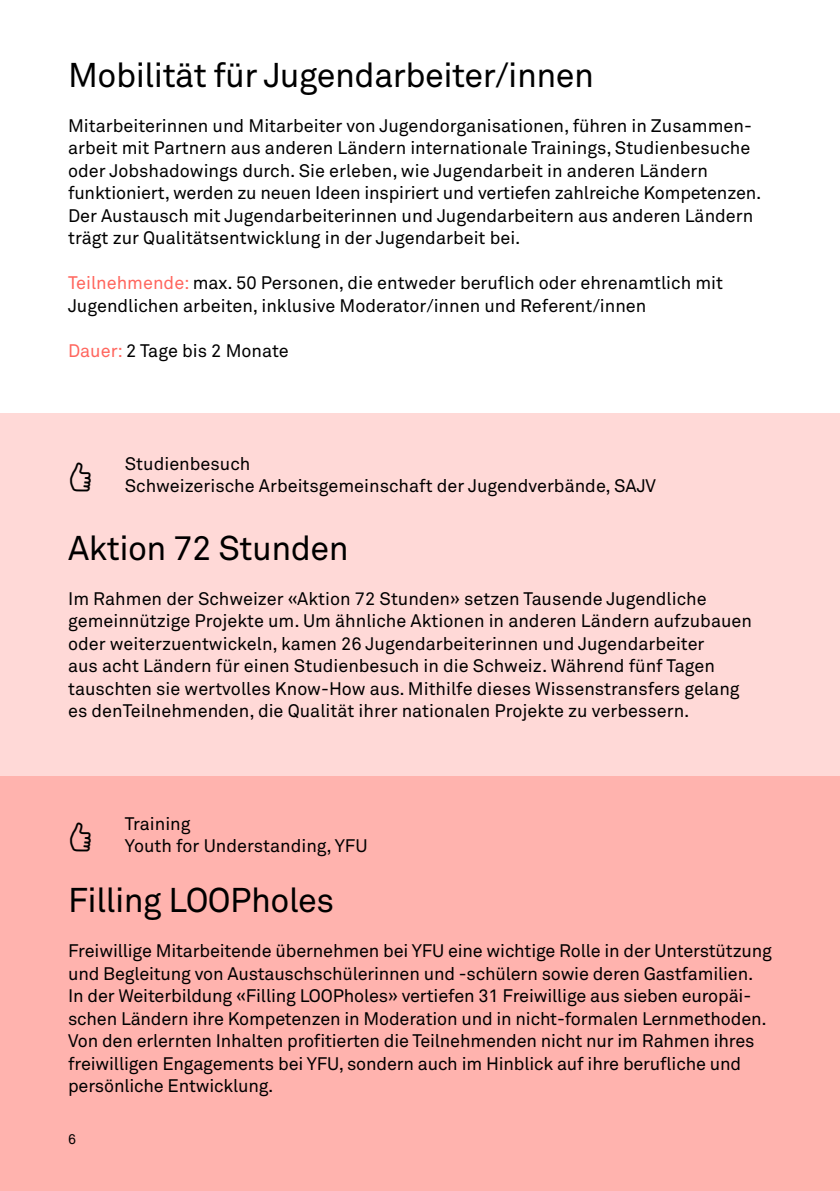
<style>
.page{position:relative;width:840px;height:1191px;background:#fff}
.page>*{position:absolute;margin:0;border:0;box-sizing:border-box;transform-origin:0 0}
._18___Lead{font:34px "Akkurat Pro";letter-spacing:-.015em;color:#000}
._9___Lauftext{font:18px/22.4px "Akkurat Pro";color:#000}
.t1{font:14px "Akkurat Pro";color:#000}
.s1{color:#ff665e}
</style>
<div class="page">
<hr style="left:839px;top:776px;width:1px;height:415px;background:#cef4e9">
<div style="left:0;top:414px;width:839px;height:390px;background:#ffd9d7"></div>
<div style="left:0;top:776px;width:839px;height:415px;background:#ffb3ae"></div>
<p class="_18___Lead" style="left:68px;top:55px;width:527px">Mobilität für Jugendarbeiter/innen</p>
<p class="_9___Lauftext" style="left:68px;top:114px;width:694px">Mitarbeiterinnen und Mitarbeiter von Jugendorganisationen, führen in Zusammen&shy;arbeit mit Partnern aus anderen Ländern internationale Trainings, Studienbesuche oder Jobshadowings durch. Sie erleben, wie Jugendarbeit in anderen Ländern funktioniert, werden zu neuen Ideen inspiriert und vertiefen zahlreiche Kompetenzen.</p>
<p class="_9___Lauftext" style="left:68px;top:204px;width:686px">Der Austausch mit Jugendarbeiterinnen und Jugendarbeitern aus anderen Ländern trägt zur Qualitätsentwicklung in der Jugendarbeit bei.</p>
<p class="_9___Lauftext" style="left:68px;top:272px;width:656px"><span class="s1">Teilnehmende:</span> max. 50 Personen, die entweder beruflich oder ehrenamtlich mit<br>Jugendlichen arbeiten, inklusive Moderator/innen und Referent/innen</p>
<p class="_9___Lauftext" style="left:68px;top:339px;width:222px"><span class="s1">Dauer:</span> 2 Tage bis 2 Monate</p>
<p class="_9___Lauftext" style="left:125px;top:452px;width:127px">Studienbesuch</p>
<p class="_9___Lauftext" style="left:125px;top:474px;width:532px">Schweizerische Arbeitsgemeinschaft der Jugendverbände, SAJV</p>
<p class="_18___Lead" style="left:68px;top:528px;width:282px">Aktion 72 Stunden</p>
<p class="_9___Lauftext" style="left:68px;top:587px;width:685px">Im Rahmen der Schweizer «Aktion 72 Stunden» setzen Tausende Jugendliche gemeinnützige Projekte um. Um ähnliche Aktionen in anderen Ländern aufzubauen oder weiterzuentwickeln, kamen 26 Jugendarbeiterinnen und Jugendarbeiter<br>aus acht Ländern für einen Studienbesuch in die Schweiz. Während fünf Tagen tauschten sie wertvolles Know-How aus. Mithilfe dieses Wissenstransfers gelang es denTeilnehmenden, die Qualität ihrer nationalen Projekte zu verbessern.</p>
<p class="_9___Lauftext" style="left:125px;top:812px;width:244px">Training<br>Youth for Understanding, YFU</p>
<p class="_18___Lead" style="left:68px;top:880px;width:267px">Filling LOOPholes</p>
<p class="_9___Lauftext" style="left:68px;top:939px;width:705px">Freiwillige Mitarbeitende übernehmen bei YFU eine wichtige Rolle in der Unterstützung und Begleitung von Austauschschülerinnen und -schülern sowie deren Gastfamilien.<br>In der Weiterbildung «Filling LOOPholes» vertiefen 31 Freiwillige aus sieben europäi&shy;schen Ländern ihre Kompetenzen in Moderation und in nicht-formalen Lernmethoden.<br>Von den erlernten Inhalten profitierten die Teilnehmenden nicht nur im Rahmen ihres freiwilligen Engagements bei YFU, sondern auch im Hinblick auf ihre berufliche und persönliche Entwicklung.</p>
<p class="t1" style="left:68px;top:1131px;width:9px">6</p>
</div>
